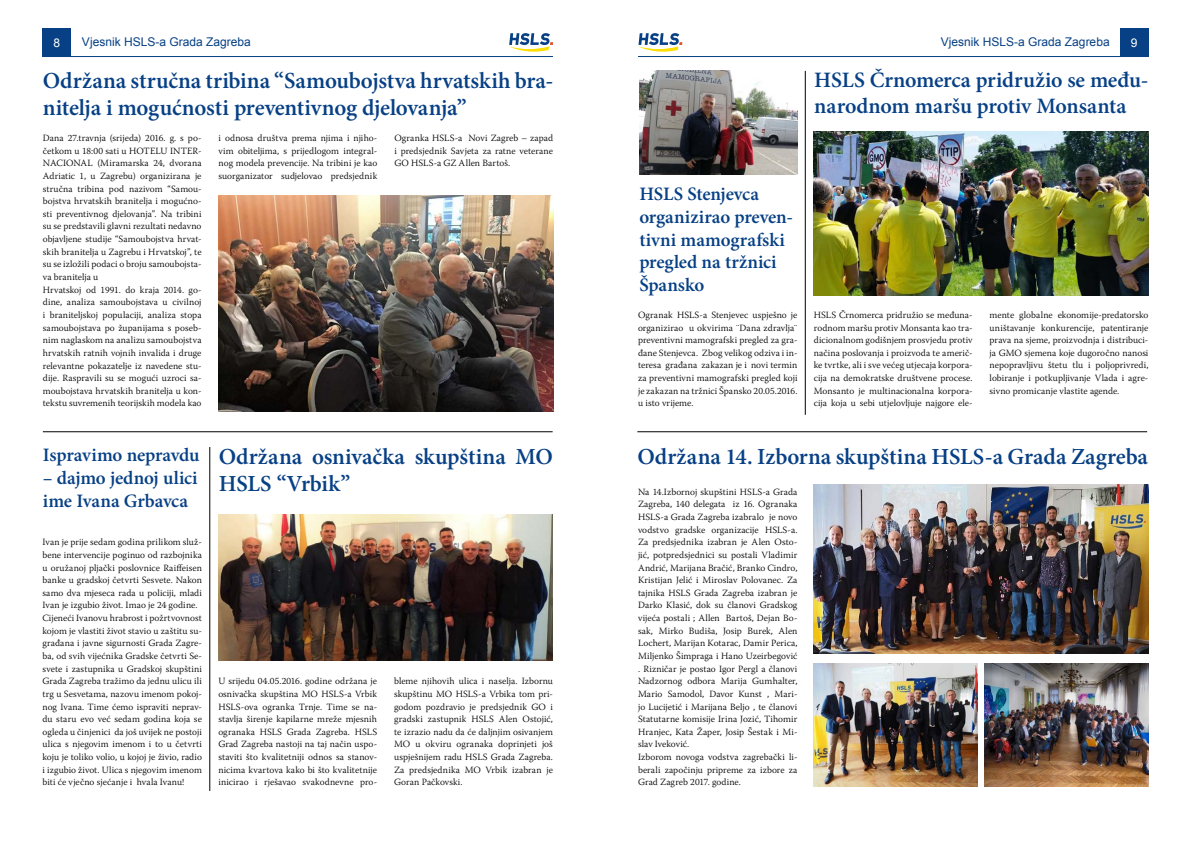
<style>
.page{position:relative;width:1191px;height:842px;background:#fff}
.page>*{position:absolute;margin:0;border:0;box-sizing:border-box;transform-origin:0 0}
.t1{font:600 23px/27.6px "Minion Pro";letter-spacing:-.005em;color:#074085}
.t2{font:600 22px/26.4px "Minion Pro";letter-spacing:-.01em;color:#074085}
.t3{font:600 19px/22.8px "Minion Pro";letter-spacing:-.005em;color:#074085}
.t4{font:12px "Arial";color:#074085}
.t5{font:12px "Arial";color:#fff}
.t6{font:300 9.5px/12.6px "Warnock Pro";letter-spacing:.005em;color:#000;text-align:justify}
</style>
<div class="page">
<div style="left:43px;top:28px;width:28px;height:29px;background:#074085"></div>
<hr style="left:43px;top:56px;width:510px;height:1px;background:#074085">
<svg style="left:509px;top:33px;width:44px;height:19px"></svg>
<img style="left:218px;top:514px;width:335px;height:146px">
<hr style="left:43px;top:432px;width:509px;height:1px;background:#000">
<hr style="left:210px;top:447px;width:1px;height:344px;background:#000">
<img style="left:218px;top:196px;width:335px;height:215px">
<div style="left:1120px;top:28px;width:28px;height:29px;background:#074085"></div>
<svg style="left:638px;top:33px;width:44px;height:19px"></svg>
<hr style="left:638px;top:56px;width:510px;height:1px;background:#074085">
<hr style="left:637px;top:432px;width:510px;height:1px;background:#000">
<img style="left:813px;top:485px;width:335px;height:168px">
<img style="left:813px;top:663px;width:164px;height:123px">
<img style="left:984px;top:663px;width:164px;height:123px">
<img style="left:814px;top:132px;width:334px;height:163px">
<hr style="left:805px;top:71px;width:1px;height:344px;background:#000">
<img style="left:639px;top:71px;width:158px;height:104px">
<p class="t5" style="left:53px;top:34px;width:8px">8</p>
<p class="t4" style="left:82px;top:34px;width:170px">Vjesnik HSLS-a Grada Zagreba</p>
<h1 class="t1" style="left:43px;top:66px;width:512px">Održana stručna tribina “Samoubojstva hrvatskih bra&shy;nitelja i mogućnosti preventivnog djelovanja”</h1>
<p class="t6" style="left:43px;top:131px;width:160px;text-align:left">Dana 27.travnja (srijeda) 2016. g. s po&shy;četkom u 18:00 sati u HOTELU INTER-NACIONAL (Miramarska 24, dvorana Adriatic 1, u Zagrebu) organizirana je stručna tribina pod nazivom “Samou&shy;bojstva hrvatskih branitelja i mogućno&shy;sti preventivnog djelovanja”. Na tribini su se predstavili glavni rezultati nedavno objavljene studije “Samoubojstva hrvat&shy;skih branitelja u Zagrebu i Hrvatskoj”, te su se izložili podaci o broju samoubojsta&shy;va branitelja u<br>Hrvatskoj od 1991. do kraja 2014. go&shy;dine, analiza samoubojstava u civilnoj i braniteljskoj populaciji, analiza stopa samoubojstava po županijama s poseb&shy;nim naglaskom na analizu samoubojstva hrvatskih ratnih vojnih invalida i druge relevantne pokazatelje iz navedene stu&shy;dije. Raspravili su se mogući uzroci sa&shy;moubojstava hrvatskih branitelja u kon&shy;tekstu suvremenih teorijskih modela kao</p>
<p class="t6" style="left:219px;top:132px;width:160px">i odnosa društva prema njima i njiho&shy;vim obiteljima, s prijedlogom integral&shy;nog modela prevencije. Na tribini je kao suorganizator sudjelovao predsjednik</p>
<p class="t6" style="left:394px;top:132px;width:160px">Ogranka HSLS-a Novi Zagreb – zapad i predsjednik Savjeta za ratne veterane GO HSLS-a GZ Allen Bartoš.</p>
<h3 class="t3" style="left:43px;top:443px;width:158px">Ispravimo nepravdu</h3>
<h3 class="t3" style="left:43px;top:466px;width:156px">– dajmo jednoj ulici ime Ivana Grbavca</h3>
<p class="t6" style="left:43px;top:536px;width:161px;text-align:left">Ivan je prije sedam godina prilikom služ&shy;bene intervencije poginuo od razbojnika u oružanoj pljački poslovnice Raiffeisen banke u gradskoj četvrti Sesvete. Nakon samo dva mjeseca rada u policiji, mladi Ivan je izgubio život. Imao je 24 godine.<br>Cijeneći Ivanovu hrabrost i požrtvovnost kojom je vlastiti život stavio u zaštitu su&shy;građana i javne sigurnosti Grada Zagre&shy;ba, od svih vijećnika Gradske četvrti Se&shy;svete i zastupnika u Gradskoj skupštini Grada Zagreba tražimo da jednu ulicu ili trg u Sesvetama, nazovu imenom pokoj&shy;nog Ivana. Time ćemo ispraviti neprav&shy;du staru evo već sedam godina koja se ogleda u činjenici da još uvijek ne postoji ulica s njegovim imenom i to u četvrti koju je toliko volio, u kojoj je živio, radio i izgubio život. Ulica s njegovim imenom biti će vječno sjećanje i hvala Ivanu!</p>
<h1 class="t1" style="left:219px;top:442px;width:336px">Održana osnivačka skupština MO<br>HSLS “Vrbik”</h1>
<p class="t6" style="left:218px;top:675px;width:160px">U srijedu 04.05.2016. godine održana je osnivačka skupština MO HSLS-a Vrbik HSLS-ova ogranka Trnje. Time se na&shy;stavlja širenje kapilarne mreže mjesnih ogranaka HSLS Grada Zagreba. HSLS Grad Zagreba nastoji na taj način uspo&shy;staviti što kvalitetniji odnos sa stanov&shy;nicima kvartova kako bi što kvalitetnije inicirao i rješavao svakodnevne pro-</p>
<p class="t6" style="left:394px;top:675px;width:160px">bleme njihovih ulica i naselja. Izbornu skupštinu MO HSLS-a Vrbika tom pri&shy;godom pozdravio je predsjednik GO i gradski zastupnik HSLS Alen Ostojić, te izrazio nadu da će daljnjim osivanjem MO u okviru ogranaka doprinjeti još uspješnijem radu HSLS Grada Zagreba.<br>Za predsjednika MO Vrbik izabran je Goran Pačkovski.</p>
<p class="t4" style="left:941px;top:34px;width:170px">Vjesnik HSLS-a Grada Zagreba</p>
<p class="t5" style="left:1131px;top:34px;width:8px">9</p>
<h2 class="t2" style="left:814px;top:66px;width:336px">HSLS Črnomerca pridružio se među&shy;narodnom maršu protiv Monsanta</h2>
<h3 class="t3" style="left:639px;top:182px;width:155px">HSLS Stenjevca organizirao preven&shy;tivni mamografski pregled na tržnici<br>Špansko</h3>
<p class="t6" style="left:638px;top:308px;width:161px">Ogranak HSLS-a Stenjevec uspješno je organizirao u okvirima ¨Dana zdravlja¨ preventivni mamografski pregled za gra&shy;đane Stenjevca. Zbog velikog odziva i in&shy;teresa građana zakazan je i novi termin za preventivni mamografski pregled koji je zakazan na tržnici Špansko 20.05.2016. u isto vrijeme.</p>
<p class="t6" style="left:814px;top:308px;width:160px">HSLS Črnomerca pridružio se međuna&shy;rodnom maršu protiv Monsanta kao tra&shy;dicionalnom godišnjem prosvjedu protiv načina poslovanja i proizvoda te američ&shy;ke tvrtke, ali i sve većeg utjecaja korpora&shy;cija na demokratske društvene procese.<br>Monsanto je multinacionalna korpora&shy;cija koja u sebi utjelovljuje najgore ele-</p>
<p class="t6" style="left:989px;top:308px;width:160px">mente globalne ekonomije-predatorsko uništavanje konkurencije, patentiranje prava na sjeme, proizvodnja i distribuci&shy;ja GMO sjemena koje dugoročno nanosi nepopravljivu štetu tlu i poljoprivredi, lobiranje i potkupljivanje Vlada i agre&shy;sivno promicanje vlastite agende.</p>
<h1 class="t1" style="left:637px;top:442px;width:512px">Održana 14. Izborna skupština HSLS-a Grada Zagreba</h1>
<p class="t6" style="left:638px;top:485px;width:161px;text-align:left">Na 14.Izbornoj skupštini HSLS-a Grada Zagreba, 140 delegata iz 16. Ogranaka HSLS-a Grada Zagreba izabralo je novo vodstvo gradske organizacije HSLS-a.<br>Za predsjednika izabran je Alen Osto&shy;jić, potpredsjednici su postali Vladimir Andrić, Marijana Bračić, Branko Cindro, Kristijan Jelić i Miroslav Polovanec. Za tajnika HSLS Grada Zagreba izabran je Darko Klasić, dok su članovi Gradskog vijeća postali ; Allen Bartoš, Dejan Bo&shy;sak, Mirko Budiša, Josip Burek, Alen Lochert, Marijan Kotarac, Damir Perica, Miljenko Šimpraga i Hano Uzeirbegović . Rizničar je postao Igor Pergl a članovi Nadzornog odbora Marija Gumhalter, Mario Samodol, Davor Kunst , Mari&shy;jo Lucijetić i Marijana Beljo , te članovi Statutarne komisije Irina Jozić, Tihomir Hranjec, Kata Žaper, Josip Šestak i Mi&shy;slav Iveković.<br>Izborom novoga vodstva zagrebački li&shy;berali započinju pripreme za izbore za Grad Zagreb 2017. godine.</p>
</div>
